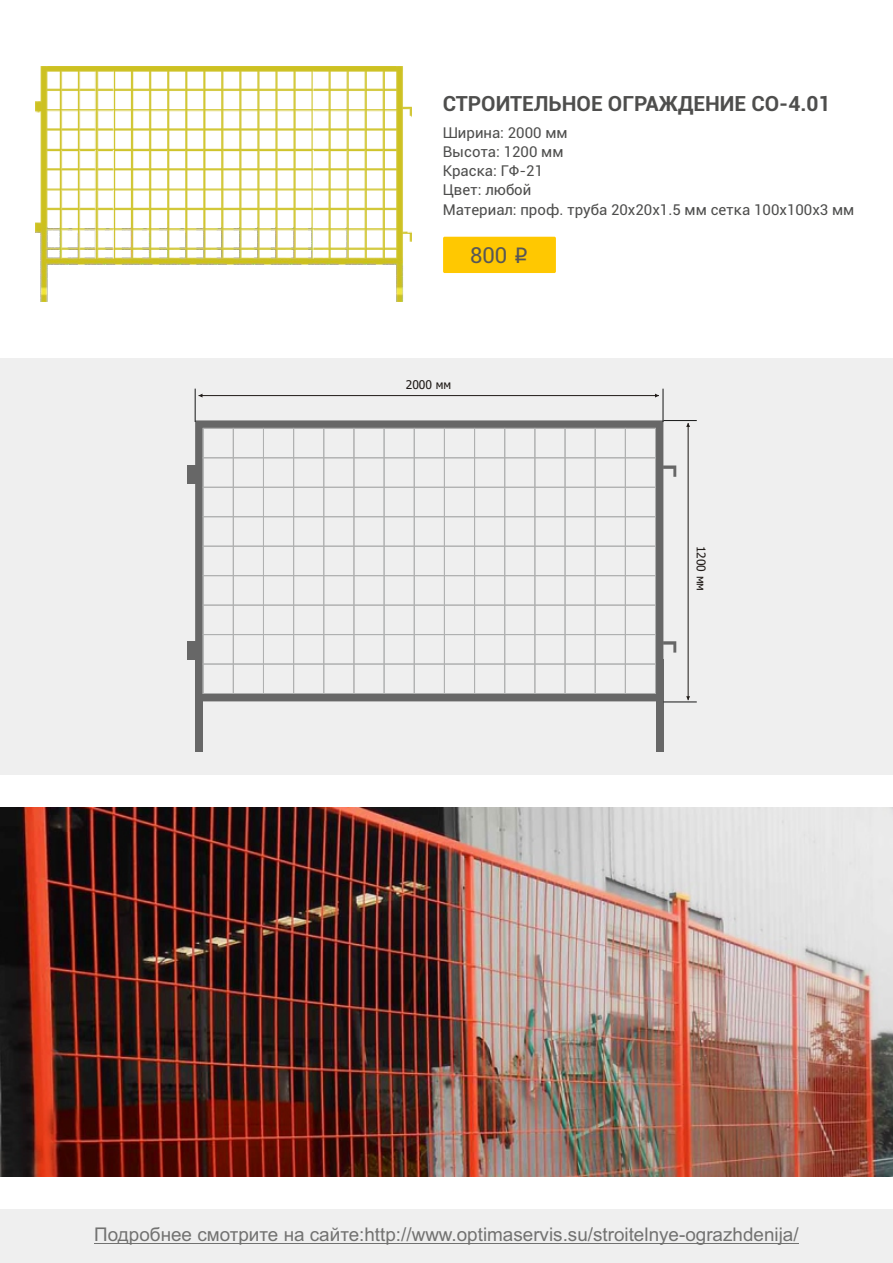
<style>
.page{position:relative;width:893px;height:1263px;background:#fff}
.page>*{position:absolute;margin:0;border:0;box-sizing:border-box;transform-origin:0 0}
.t1{font:22.05px "Roboto";color:#575757}
.t2{font:700 21px "Roboto";color:#4e4e4d}
.t3{font:18.9px "Arial";color:#727271}
.t4{font:15px/19px "Roboto";color:#4e4e4d}
.t5{font:12px "Tahoma";color:#1f1a17}
.s1{font-family:"ALS Rubl"}
</style>
<div class="page">
<img style="left:0;top:807px;width:893px;height:369px">
<div style="left:0;top:358px;width:893px;height:416px;background:#efefef"></div>
<div style="left:0;top:1209px;width:893px;height:54px;background:#efefef"></div>
<hr style="left:94px;top:1243px;width:705px;height:1px;background:#727271">
<div style="left:443px;top:237px;width:113px;height:36px;background:#ffc801;border-radius:2px"></div>
<svg style="left:195px;top:420px;width:468px;height:281px"></svg>
<div style="left:187px;top:465px;width:9px;height:19px;background:#676767"></div>
<div style="left:195px;top:659px;width:8px;height:93px;background:#676767"></div>
<div style="left:656px;top:659px;width:7px;height:93px;background:#676767"></div>
<div style="left:203px;top:457px;width:453px;height:31px;border:1px solid #afb0b0"></div>
<div style="left:203px;top:487px;width:453px;height:30px;border:1px solid #afb0b0"></div>
<div style="left:203px;top:516px;width:453px;height:31px;border:1px solid #afb0b0"></div>
<div style="left:203px;top:546px;width:453px;height:30px;border:1px solid #afb0b0"></div>
<div style="left:203px;top:575px;width:453px;height:30px;border:1px solid #afb0b0"></div>
<div style="left:203px;top:605px;width:453px;height:30px;border:1px solid #afb0b0"></div>
<div style="left:203px;top:634px;width:453px;height:30px;border:1px solid #afb0b0"></div>
<div style="left:203px;top:664px;width:453px;height:30px;border:1px solid #afb0b0"></div>
<div style="left:203px;top:428px;width:31px;height:266px;border:1px solid #afb0b0"></div>
<div style="left:233px;top:428px;width:31px;height:266px;border:1px solid #afb0b0"></div>
<div style="left:263px;top:428px;width:31px;height:266px;border:1px solid #afb0b0"></div>
<div style="left:293px;top:428px;width:31px;height:266px;border:1px solid #afb0b0"></div>
<div style="left:323px;top:428px;width:31px;height:266px;border:1px solid #afb0b0"></div>
<div style="left:353px;top:428px;width:31px;height:266px;border:1px solid #afb0b0"></div>
<div style="left:384px;top:428px;width:31px;height:266px;border:1px solid #afb0b0"></div>
<div style="left:414px;top:428px;width:31px;height:266px;border:1px solid #afb0b0"></div>
<div style="left:444px;top:428px;width:31px;height:266px;border:1px solid #afb0b0"></div>
<div style="left:474px;top:428px;width:31px;height:266px;border:1px solid #afb0b0"></div>
<div style="left:504px;top:428px;width:31px;height:266px;border:1px solid #afb0b0"></div>
<div style="left:534px;top:428px;width:31px;height:266px;border:1px solid #afb0b0"></div>
<div style="left:565px;top:428px;width:31px;height:266px;border:1px solid #afb0b0"></div>
<div style="left:595px;top:428px;width:31px;height:266px;border:1px solid #afb0b0"></div>
<div style="left:625px;top:428px;width:31px;height:266px;border:1px solid #afb0b0"></div>
<hr style="left:688px;top:423px;width:1px;height:277px;background:#1f1a17">
<hr style="left:663px;top:702px;width:34px;height:1px;background:#151616">
<hr style="left:663px;top:420px;width:34px;height:1px;background:#151616">
<hr style="left:195px;top:389px;width:1px;height:33px;background:#151616">
<hr style="left:663px;top:389px;width:1px;height:33px;background:#151616">
<hr style="left:199px;top:395px;width:460px;height:1px;background:#1f1a17">
<svg style="left:663px;top:465px;width:13px;height:12px"></svg>
<div style="left:187px;top:641px;width:9px;height:19px;background:#676767"></div>
<svg style="left:663px;top:641px;width:13px;height:12px"></svg>
<img style="left:36px;top:67px;width:376px;height:235px">
<h2 class="t2" style="left:443px;top:95px;width:389px">СТРОИТЕЛЬНОЕ ОГРАЖДЕНИЕ СО-4.01</h2>
<p class="t4" style="left:443px;top:125px;width:413px">Ширина: 2000 мм<br>Высота: 1200 мм<br>Краска: ГФ-21<br>Цвет: любой<br>Материал: проф. труба 20x20x1.5 мм сетка 100x100x3 мм</p>
<h1 class="t1" style="left:470px;top:246px;width:60px">800 <span class="s1">i</span></h1>
<p class="t5" style="left:406px;top:380px;width:47px">2000 мм</p>
<p class="t5" style="left:706px;top:545px;width:47px;rotate:90deg">1200 мм</p>
<p class="t3" style="left:94px;top:1227px;width:706px">Подробнее смотрите на сайте:http://www.optimaservis.su/stroitelnye-ograzhdenija/</p>
</div>
